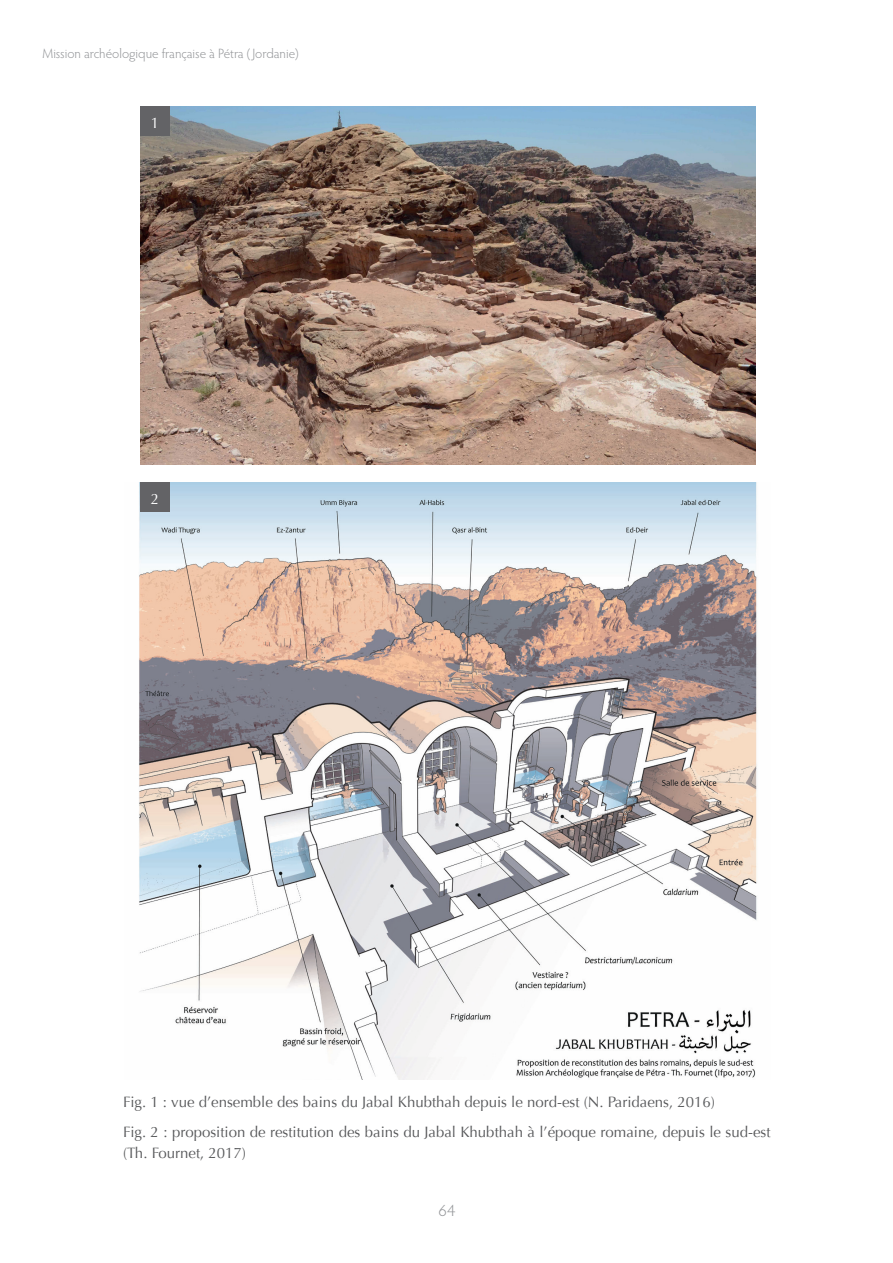
<style>
.page{position:relative;width:893px;height:1263px;background:#fff}
.page>*{position:absolute;margin:0;border:0;box-sizing:border-box;transform-origin:0 0}
.t1{font:300 16.5px "Hypatia Sans Pro";color:#939598}
.t2{font:15px/29.5px "Optima";color:#57585a}
.t3{font:15px "Optima";color:#fff}
.t4{font:300 13.5px "Hypatia Sans Pro";color:#939598}
</style>
<div class="page">
<img style="left:140px;top:106px;width:615px;height:358px">
<img style="left:139px;top:482px;width:618px;height:598px">
<div style="left:140px;top:106px;width:30px;height:30px;background:#636366"></div>
<div style="left:140px;top:482px;width:30px;height:30px;background:#636366"></div>
<p class="t4" style="left:43px;top:45px;width:258px">Mission archéologique française à Pétra ( Jordanie)</p>
<p class="t3" style="left:151px;top:114px;width:10px">1</p>
<p class="t3" style="left:151px;top:490px;width:10px">2</p>
<p class="t2" style="left:123px;top:1087px;width:649px">Fig. 1 : vue d’ensemble des bains du Jabal Khubthah depuis le nord-est (N. Paridaens, 2016)<br>Fig. 2 : proposition de restitution des bains du Jabal Khubthah à l’époque romaine, depuis le sud-est</p>
<p class="t2" style="left:123px;top:1138px;width:124px">(Th. Fournet, 2017)</p>
<p class="t1" style="left:438px;top:1199px;width:19px">64</p>
</div>
